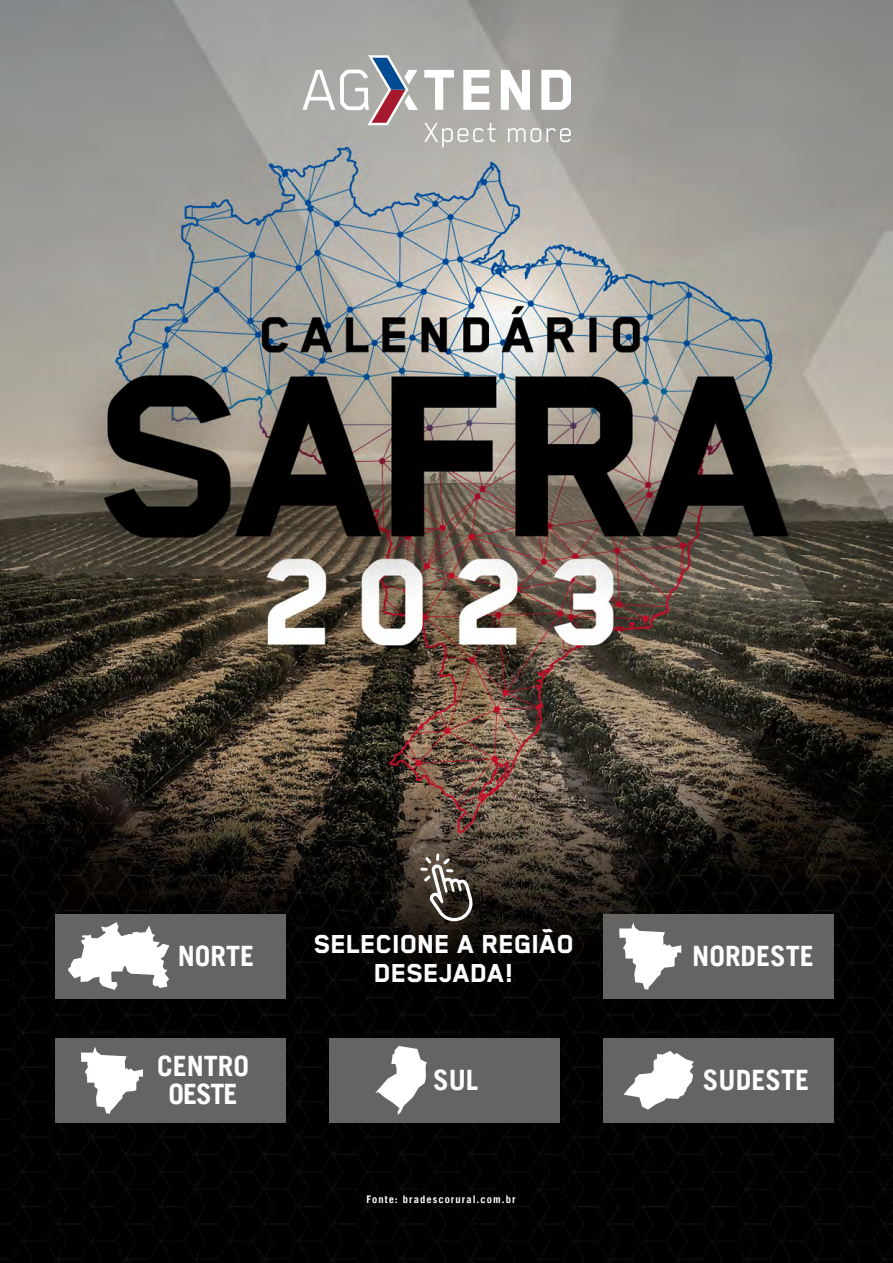
<style>
.page{position:relative;width:893px;height:1263px;background:#fff}
.page>*{position:absolute;margin:0;border:0;box-sizing:border-box;transform-origin:0 0}
.t1{font:800 30px/28.8px "Blender Pro";color:#fff;text-align:center}
.t2{font:700 28.05px/28px "Trade Gothic LT";color:#fff;text-align:center}
.t3{font:700 10.5px "Trade Gothic LT";letter-spacing:.1em;color:#fff}
</style>
<div class="page">
<img style="left:0;top:0;width:893px;height:1263px">
<svg style="left:420px;top:853px;width:53px;height:68px"></svg>
<div style="left:55px;top:914px;width:231px;height:84px;background:#666363"></div>
<div style="left:55px;top:1038px;width:231px;height:84px;background:#666363"></div>
<div style="left:603px;top:914px;width:230px;height:84px;background:#666363"></div>
<div style="left:329px;top:1038px;width:230px;height:84px;background:#666363"></div>
<div style="left:603px;top:1038px;width:230px;height:84px;background:#666363"></div>
<svg style="left:81px;top:1047px;width:62px;height:67px"></svg>
<svg style="left:619px;top:922px;width:62px;height:68px"></svg>
<svg style="left:68px;top:922px;width:101px;height:68px"></svg>
<svg style="left:375px;top:1046px;width:52px;height:69px"></svg>
<svg style="left:623px;top:1051px;width:71px;height:59px"></svg>
<svg style="left:424px;top:123px;width:147px;height:24px"></svg>
<svg style="left:424px;top:70px;width:30px;height:40px"></svg>
<svg style="left:463px;top:70px;width:27px;height:40px"></svg>
<svg style="left:501px;top:70px;width:29px;height:40px"></svg>
<svg style="left:541px;top:70px;width:30px;height:40px"></svg>
<svg style="left:302px;top:55px;width:116px;height:70px"></svg>
<p class="t1" style="left:314px;top:929px;width:262px">SELECIONE A REGIÃO<br>DESEJADA!</p>
<p class="t2" style="left:178px;top:942px;width:78px">NORTE</p>
<p class="t2" style="left:692px;top:942px;width:123px">NORDESTE</p>
<p class="t2" style="left:157px;top:1052px;width:94px">CENTRO<br>OESTE</p>
<p class="t2" style="left:433px;top:1066px;width:47px">SUL</p>
<p class="t2" style="left:703px;top:1066px;width:108px">SUDESTE</p>
<p class="t3" style="left:366px;top:1193px;width:151px">Fonte: bradescorural.com.br</p>
</div>
